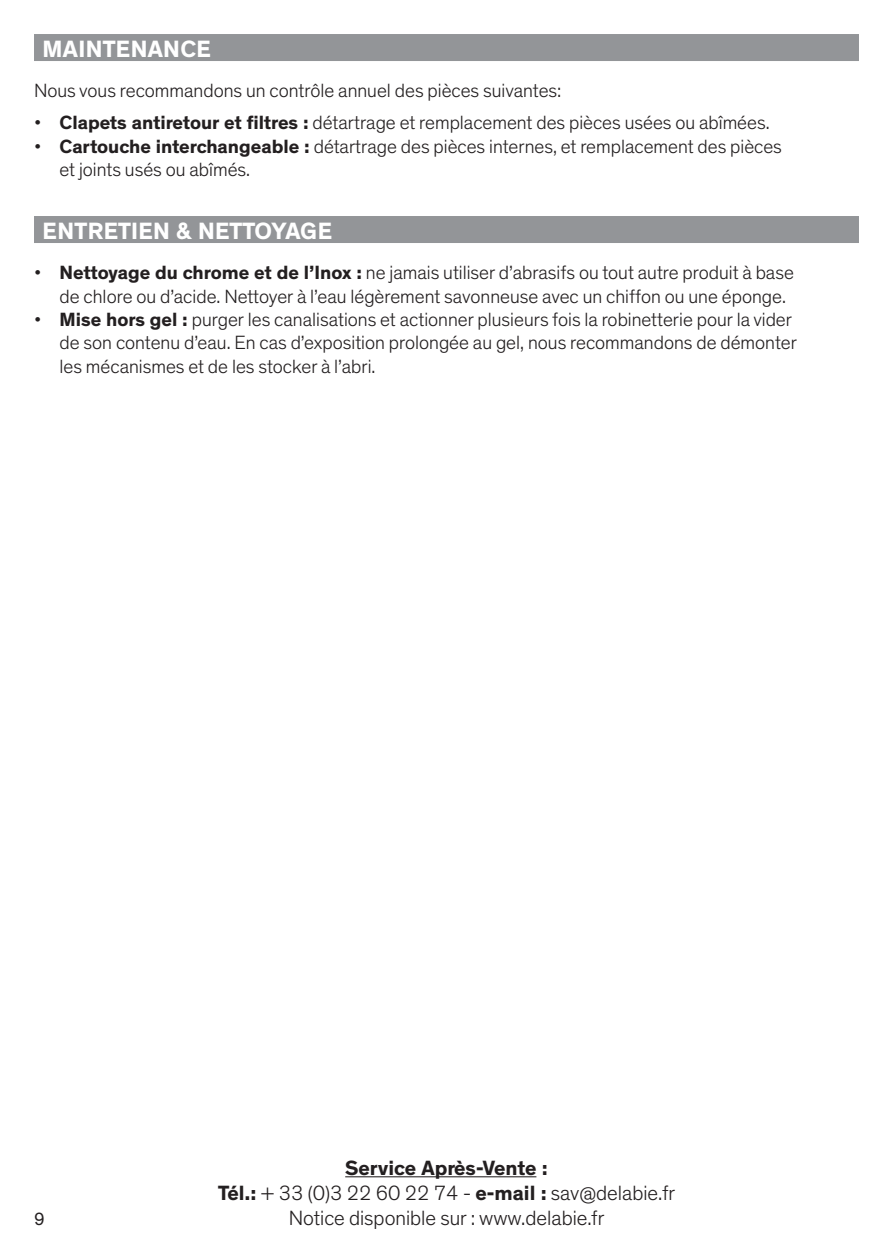
<style>
.page{position:relative;width:893px;height:1259px;background:#fff}
.page>*{position:absolute;margin:0;border:0;box-sizing:border-box;transform-origin:0 0}
.t1{font:700 24px "Theinhardt";letter-spacing:.015em;color:#fff}
.t2{font:300 21px/25.2px "Theinhardt";color:#231f20;text-align:center}
.t3{font:300 19.5px/23.4px "Theinhardt";color:#231f20}
.t4{font:18px "Theinhardt";color:#231f20}
.s1{font-weight:700}
</style>
<div class="page">
<div style="left:34px;top:34px;width:825px;height:27px;background:#939598"></div>
<div style="left:34px;top:216px;width:825px;height:27px;background:#939598"></div>
<hr style="left:345px;top:1176px;width:191px;height:1px;background:#231f20">
<p class="t1" style="left:43px;top:35px;width:170px">MAINTENANCE</p>
<p class="t3" style="left:34px;top:79px;width:529px">Nous vous recommandons un contrôle annuel des pièces suivantes:</p>
<p class="t3" style="left:34px;top:111px;width:737px">• <span class="s1">Clapets antiretour et filtres :</span> détartrage et remplacement des pièces usées ou abîmées.</p>
<p class="t3" style="left:60px;top:134px;width:724px;text-indent:-26px">• <span class="s1">Cartouche interchangeable :</span> détartrage des pièces internes, et remplacement des pièces et joints usés ou abîmés.</p>
<p class="t1" style="left:43px;top:217px;width:291px">ENTRETIEN &amp; NETTOYAGE</p>
<p class="t3" style="left:60px;top:261px;width:736px;text-indent:-26px">• <span class="s1">Nettoyage du chrome et de l’Inox :</span> ne jamais utiliser d’abrasifs ou tout autre produit à base de chlore ou d’acide. Nettoyer à l’eau légèrement savonneuse avec un chiffon ou une éponge.</p>
<p class="t3" style="left:60px;top:308px;width:739px;text-indent:-26px">• <span class="s1">Mise hors gel :</span> purger les canalisations et actionner plusieurs fois la robinetterie pour la vider de son contenu d’eau. En cas d’exposition prolongée au gel, nous recommandons de démonter les mécanismes et de les stocker à l’abri.</p>
<p class="t4" style="left:34px;top:1211px;width:12px">9</p>
<p class="t2" style="left:218px;top:1155px;width:459px"><span class="s1">Service Après-Vente :<br>Tél.:</span> + 33 (0)3 22 60 22 74 - <span class="s1">e-mail :</span> sav@delabie.fr<br>Notice disponible sur : www.delabie.fr</p>
</div>
